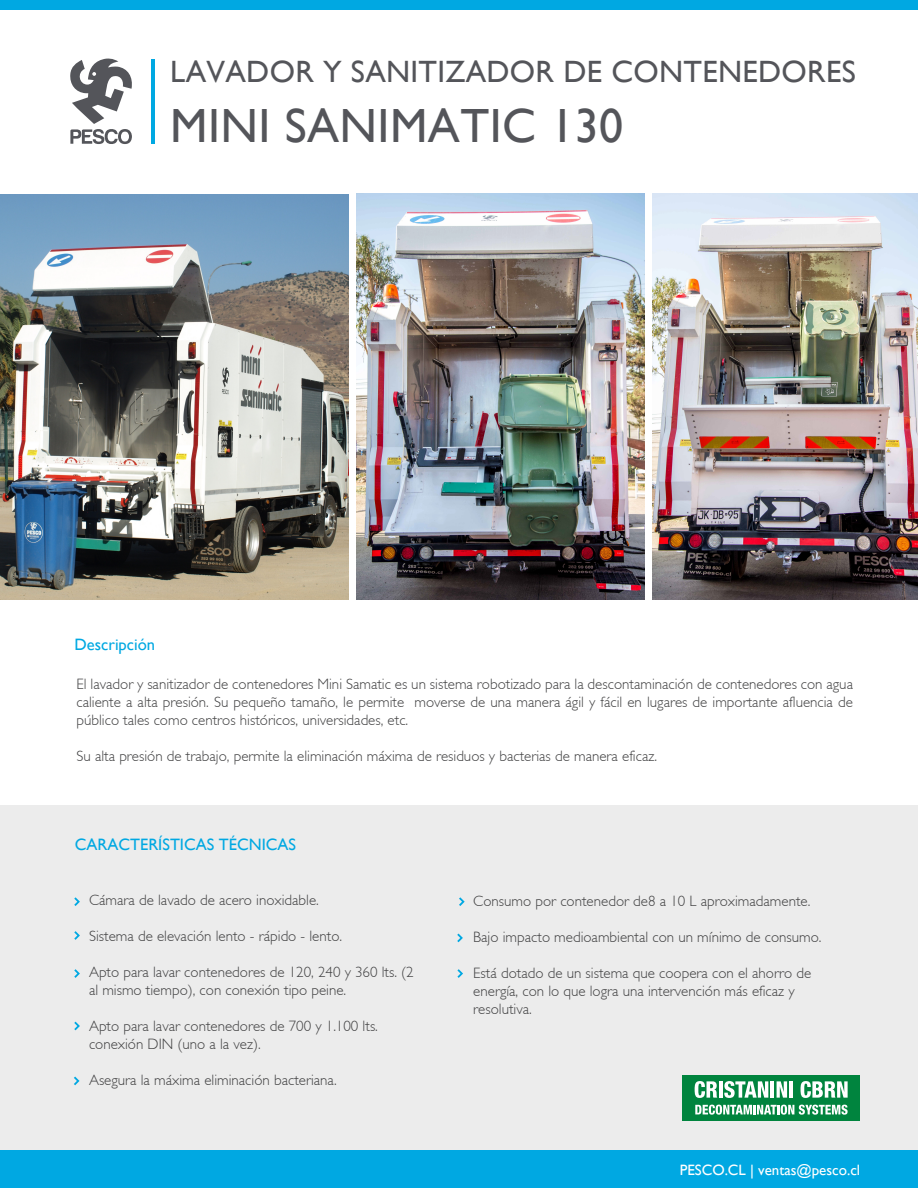
<style>
.page{position:relative;width:918px;height:1188px;background:#fff}
.page>*{position:absolute;margin:0;border:0;box-sizing:border-box;transform-origin:0 0}
.t1{font:48px "Gill Sans";letter-spacing:.01em;color:#54555a}
.t2{font:30.75px "Gill Sans";letter-spacing:.01em;color:#54555a}
.t3{font:16.5px "Gill Sans";color:#00a8e2}
.t4{font:300 15px/18px "Gill Sans";color:#404041}
.t5{font:15px "Gill Sans";color:#fff}
</style>
<div class="page">
<div style="left:0;top:805px;width:918px;height:345px;background:#ececec"></div>
<div style="left:0;top:0;width:918px;height:10px;background:#00a8e2"></div>
<hr style="left:151px;top:59px;width:3px;height:84px;background:#00a8e2">
<svg style="left:70px;top:58px;width:62px;height:86px"></svg>
<svg style="left:74px;top:897px;width:6px;height:9px"></svg>
<svg style="left:74px;top:931px;width:6px;height:9px"></svg>
<svg style="left:74px;top:969px;width:6px;height:9px"></svg>
<svg style="left:74px;top:1022px;width:6px;height:8px"></svg>
<svg style="left:74px;top:1077px;width:5px;height:8px"></svg>
<svg style="left:459px;top:897px;width:6px;height:9px"></svg>
<svg style="left:457px;top:934px;width:6px;height:8px"></svg>
<svg style="left:457px;top:969px;width:6px;height:9px"></svg>
<div style="left:0;top:1150px;width:918px;height:38px;background:#00a8e2"></div>
<img style="left:0;top:194px;width:348px;height:405px">
<img style="left:357px;top:194px;width:288px;height:406px">
<img style="left:653px;top:194px;width:265px;height:406px">
<div style="left:683px;top:1075px;width:177px;height:46px;background:#00843e"></div>
<svg style="left:695px;top:1081px;width:22px;height:17px"></svg>
<hr style="left:719px;top:1081px;width:4px;height:17px;background:#fff">
<svg style="left:724px;top:1081px;width:44px;height:17px"></svg>
<hr style="left:771px;top:1081px;width:3px;height:17px;background:#fff">
<svg style="left:777px;top:1081px;width:10px;height:17px"></svg>
<hr style="left:789px;top:1081px;width:4px;height:17px;background:#fff">
<svg style="left:801px;top:1081px;width:47px;height:17px"></svg>
<svg style="left:695px;top:1105px;width:153px;height:10px"></svg>
<h2 class="t2" style="left:170px;top:54px;width:687px">LAVADOR Y SANITIZADOR DE CONTENEDORES</h2>
<h1 class="t1" style="left:170px;top:98px;width:454px">MINI SANIMATIC 130</h1>
<p class="t3" style="left:75px;top:634px;width:82px">Descripción</p>
<p class="t4" style="left:76px;top:676px;width:778px;text-align:justify">El lavador y sanitizador de contenedores Mini Samatic es un sistema robotizado para la descontaminación de contenedores con agua caliente a alta presión. Su pequeño tamaño, le permite moverse de una manera ágil y fácil en lugares de importante afluencia de público tales como centros históricos, universidades, etc.</p>
<p class="t4" style="left:76px;top:748px;width:582px">Su alta presión de trabajo, permite la eliminación máxima de residuos y bacterias de manera eficaz.</p>
<p class="t3" style="left:75px;top:835px;width:223px">CARACTERÍSTICAS TÉCNICAS</p>
<p class="t4" style="left:89px;top:891px;width:231px">Cámara de lavado de acero inoxidable.</p>
<p class="t4" style="left:89px;top:927px;width:255px">Sistema de elevación lento - rápido - lento.</p>
<p class="t4" style="left:89px;top:963px;width:326px">Apto para lavar contenedores de 120, 240 y 360 lts. (2 al mismo tiempo), con conexión tipo peine.</p>
<p class="t4" style="left:89px;top:1017px;width:290px">Apto para lavar contenedores de 700 y 1.100 lts. conexión DIN (uno a la vez).</p>
<p class="t4" style="left:89px;top:1071px;width:249px">Asegura la máxima eliminación bacteriana.</p>
<p class="t4" style="left:473px;top:892px;width:339px">Consumo por contenedor de8 a 10 L aproximadamente.</p>
<p class="t4" style="left:473px;top:928px;width:350px">Bajo impacto medioambiental con un mínimo de consumo.</p>
<p class="t4" style="left:473px;top:964px;width:339px">Está dotado de un sistema que coopera con el ahorro de energía, con lo que logra una intervención más eficaz y resolutiva.</p>
<p class="t5" style="left:680px;top:1162px;width:182px">PESCO.CL | ventas@pesco.cl</p>
</div>
